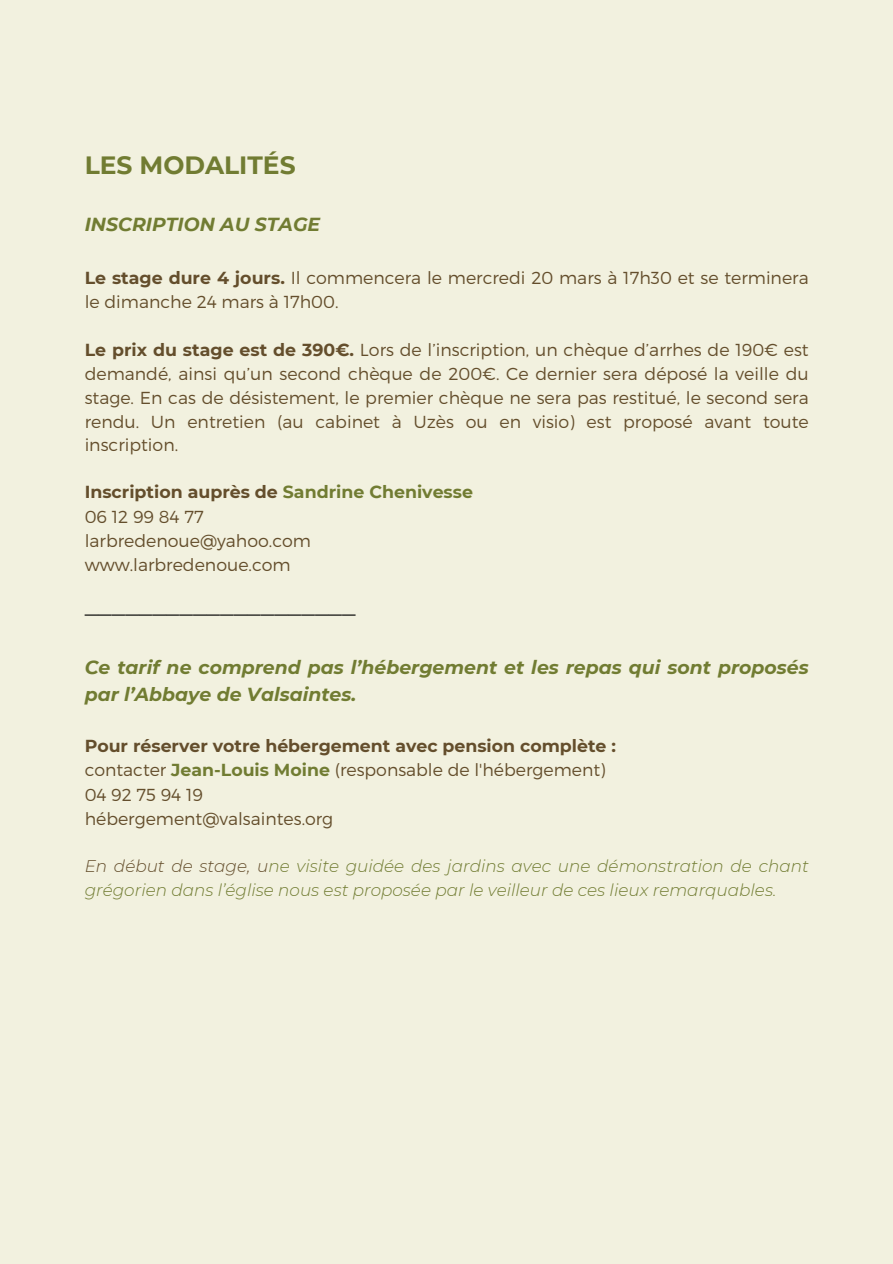
<style>
.page{position:relative;width:893px;height:1264px;background:#fff}
.page>*{position:absolute;margin:0;border:0;box-sizing:border-box;transform-origin:0 0}
.t1{font:700 25.05px "Montserrat";color:#717c32}
.t2{font:italic 700 18.9px/27px "Montserrat";color:#717c32}
.t3{font:300 18.9px "Montserrat";color:#000}
.t4{font:300 17.4px/23.9px "Montserrat";color:#644e2c}
.t5{font:700 17.4px "Montserrat";color:#644e2c}
.t6{font:italic 300 16.8px/23.7px "Montserrat";color:#717c32}
.s1{font-weight:700}
.s2{color:#717c32}
.s3{font-weight:700;color:#717c32}
.s4{color:#644e2c}
</style>
<div class="page">
<div style="left:0;top:0;width:892px;height:1263px;background:#f2f1df"></div>
<p class="t1" style="left:85px;top:150px;width:212px">LES MODALITÉS</p>
<p class="t2" style="left:85px;top:210px;width:237px">INSCRIPTION AU STAGE</p>
<p class="t4" style="left:85px;top:264px;width:725px;line-height:24.8px"><span class="s1">Le stage dure 4 jours.</span> Il commencera le mercredi 20 mars à 17h30 et se terminera le dimanche 24 mars à 17h00.</p>
<p class="t4" style="left:85px;top:336px;width:725px;text-align:justify"><span class="s1">Le prix du stage est de 390€.</span> Lors de l’inscription, un chèque d’arrhes de 190€ est demandé, ainsi qu’un second chèque de 200€. Ce dernier sera déposé la veille du stage. En cas de désistement, le premier chèque ne sera pas restitué, le second sera rendu. Un entretien (au cabinet à Uzès ou en visio) est proposé avant toute inscription.</p>
<p class="t5" style="left:85px;top:481px;width:390px">Inscription auprès de <span class="s2">Sandrine Chenivesse</span></p>
<p class="t4" style="left:85px;top:504px;width:120px">06 12 99 84 77</p>
<p class="t4" style="left:85px;top:528px;width:228px">larbredenoue@yahoo.com</p>
<p class="t4" style="left:85px;top:551px;width:207px">www.larbredenoue.com</p>
<p class="t3" style="left:85px;top:601px;width:272px">————————————————————</p>
<p class="t2" style="left:85px;top:653px;width:725px">Ce tarif ne comprend pas l’hébergement et les repas qui sont proposés par l’Abbaye de Valsaintes.</p>
<p class="t5" style="left:85px;top:735px;width:532px">Pour réserver votre hébergement avec pension complète :</p>
<p class="t4" style="left:85px;top:757px;width:522px">contacter <span class="s3">Jean-Louis Moine</span> (responsable de l'hébergement)</p>
<p class="t4" style="left:85px;top:782px;width:120px">04 92 75 94 19</p>
<p class="t4" style="left:85px;top:805px;width:250px">hébergement@valsaintes.org</p>
<p class="t6" style="left:85px;top:854px;width:725px"><span class="s4">En début de stage, u</span>ne visite guidée des jardins avec une démonstration de chant grégorien dans l’église nous est proposée par le veilleur de ces lieux remarquables.</p>
</div>
